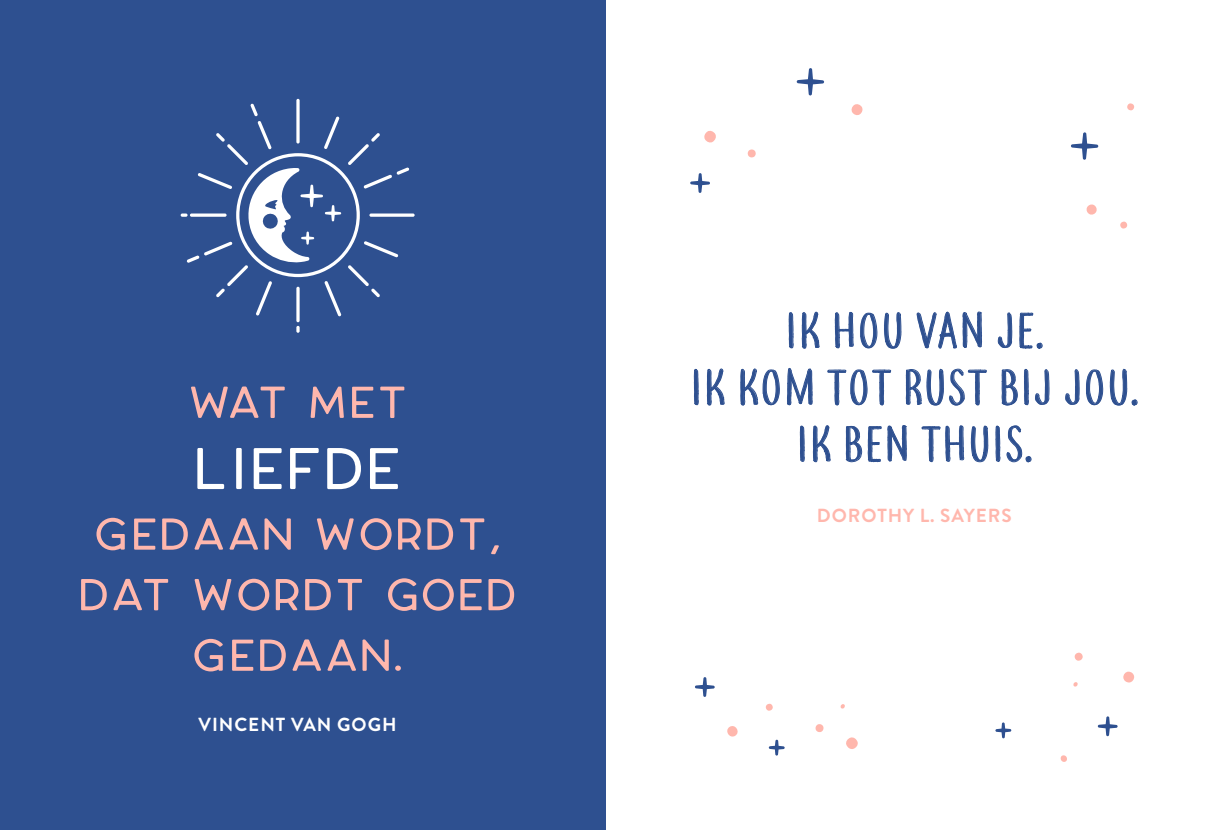
<style>
.page{position:relative;width:1212px;height:830px;background:#fff}
.page>*{position:absolute;margin:0;border:0;box-sizing:border-box;transform-origin:0 0}
.t1{font:500 69.52px "Larosa";letter-spacing:.03em;color:#fff}
.t2{font:500 52.88px/60.5px "Larosa";letter-spacing:.03em;color:#ffb7ad;text-align:center}
.t3{font:49.05px/56.7px "coffee+teademo";letter-spacing:.025em;color:#2e5090;text-align:center}
.t4{font:700 18.9px "Brandon Grotesque";letter-spacing:.05em;color:#ffb7ad}
.t5{font:700 18.9px "Brandon Grotesque";letter-spacing:.05em;color:#fff}
</style>
<div class="page">
<div style="left:0;top:0;width:606px;height:829px;background:#2e5090"></div>
<svg style="left:296px;top:99px;width:4px;height:44px"></svg>
<svg style="left:369px;top:213px;width:46px;height:4px"></svg>
<svg style="left:296px;top:326px;width:4px;height:6px"></svg>
<svg style="left:296px;top:286px;width:4px;height:36px"></svg>
<svg style="left:181px;top:103px;width:228px;height:213px"></svg>
<div style="left:1074px;top:652px;width:9px;height:8px;background:#ffb7ad;border-radius:50%"></div>
<div style="left:1123px;top:671px;width:11px;height:11px;background:#ffb7ad;border-radius:50%"></div>
<svg style="left:1073px;top:682px;width:5px;height:5px"></svg>
<svg style="left:1060px;top:755px;width:7px;height:6px"></svg>
<svg style="left:1098px;top:716px;width:20px;height:19px"></svg>
<svg style="left:995px;top:722px;width:17px;height:16px"></svg>
<svg style="left:851px;top:104px;width:12px;height:11px"></svg>
<svg style="left:747px;top:149px;width:9px;height:9px"></svg>
<svg style="left:704px;top:130px;width:12px;height:13px"></svg>
<svg style="left:690px;top:173px;width:20px;height:20px"></svg>
<svg style="left:797px;top:68px;width:27px;height:27px"></svg>
<svg style="left:840px;top:704px;width:5px;height:4px"></svg>
<div style="left:766px;top:703px;width:7px;height:7px;background:#ffb7ad;border-radius:50%"></div>
<svg style="left:727px;top:726px;width:11px;height:11px"></svg>
<svg style="left:815px;top:724px;width:9px;height:8px"></svg>
<svg style="left:846px;top:737px;width:12px;height:12px"></svg>
<svg style="left:695px;top:677px;width:20px;height:19px"></svg>
<svg style="left:769px;top:739px;width:16px;height:16px"></svg>
<div style="left:1127px;top:103px;width:7px;height:7px;background:#ffb7ad;border-radius:50%"></div>
<svg style="left:1086px;top:204px;width:11px;height:11px"></svg>
<svg style="left:1071px;top:132px;width:28px;height:28px"></svg>
<div style="left:1120px;top:221px;width:7px;height:7px;background:#ffb7ad;border-radius:50%"></div>
<p class="t2" style="left:188px;top:369px;width:221px">WAT MET</p>
<h1 class="t1" style="left:194px;top:424px;width:209px">LIEFDE</h1>
<p class="t2" style="left:78px;top:501px;width:440px">GEDAAN WORDT,<br>DAT WORDT GOED<br>GEDAAN.</p>
<p class="t5" style="left:199px;top:711px;width:199px">VINCENT VAN GOGH</p>
<p class="t3" style="left:690px;top:305px;width:449px">IK HOU VAN JE.<br>IK KOM TOT RUST BIJ JOU.<br>IK BEN THUIS.</p>
<p class="t4" style="left:817px;top:501px;width:196px">DOROTHY L. SAYERS</p>
</div>
